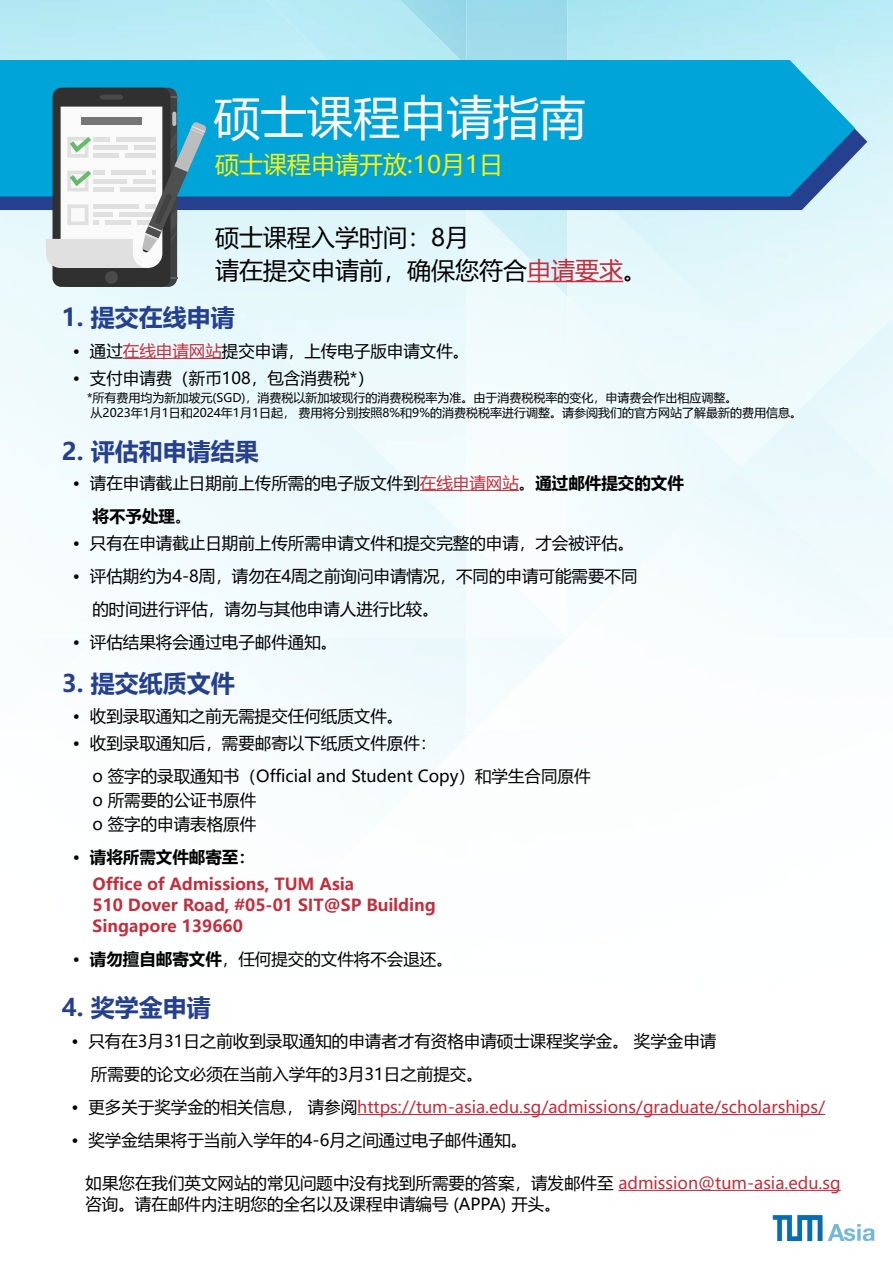
<style>
.page{position:relative;width:893px;height:1263px;background:#fff}
.page>*{position:absolute;margin:0;border:0;box-sizing:border-box;transform-origin:0 0}
.t1{font:46.5px "Microsoft Ya Hei UI";color:#fff}
.t2{font:700 24px "Microsoft Ya Hei UI";color:#25408f}
.t3{font:24px/33px "Microsoft Ya Hei UI";color:#000}
.t4{font:24px "Microsoft Ya Hei UI";color:#fff200}
.t5{font:16.5px/33px "Microsoft Ya Hei UI";color:#000}
.t6{font:700 16.5px/27px "Microsoft Ya Hei UI";color:#c42e3c}
.t7{font:16.5px "Microsoft Ya Hei UI";color:#c42e3c}
.t8{font:12px/15px "Microsoft Ya Hei UI";color:#000}
.s1{color:#c42e3c}
.s2{font-weight:700}
.s3{font-weight:400;color:#000}
.s4{color:#000}
</style>
<div class="page">
<div style="left:740px;top:454px;width:153px;height:182px;background:#effafc"></div>
<div style="left:807px;top:307px;width:51px;height:42px;background:#ebfafb"></div>
<div style="left:858px;top:307px;width:35px;height:189px;background:#eaf9fc"></div>
<div style="left:807px;top:349px;width:54px;height:105px;background:#e8f8fb"></div>
<div style="left:466px;top:0;width:101px;height:60px;background:#9fdbeb"></div>
<img style="left:675px;top:0;width:57px;height:296px">
<img style="left:621px;top:0;width:56px;height:274px">
<img style="left:567px;top:0;width:56px;height:220px">
<div style="left:96px;top:638px;width:370px;height:146px;background:#f5fcfd"></div>
<svg style="left:466px;top:731px;width:6px;height:6px"></svg>
<img style="left:0;top:0;width:466px;height:538px">
<div style="left:567px;top:296px;width:173px;height:340px;background:#eefafc"></div>
<div style="left:568px;top:477px;width:162px;height:159px;background:#f4fcfd"></div>
<svg style="left:0;top:74px;width:867px;height:136px;background:#4762a3"></svg>
<div style="left:0;top:60px;width:855px;height:137px;background:#00a4d8"></div>
<svg style="left:170px;top:96px;width:7px;height:2px"></svg>
<div style="left:53px;top:88px;width:117px;height:199px;background:#303030;border-radius:9px"></div>
<div style="left:100px;top:95px;width:23px;height:5px;background:#4a4a4a;border-radius:2px"></div>
<div style="left:105px;top:271px;width:13px;height:13px;background:#4a4a4a;border-radius:50%"></div>
<svg style="left:46px;top:107px;width:161px;height:161px;background:#b3c6cc"></svg>
<svg style="left:828px;top:1224px;width:47px;height:17px"></svg>
<svg style="left:773px;top:1215px;width:49px;height:26px"></svg>
<hr style="left:527px;top:281px;width:96px;height:1px;background:#c42e3c">
<hr style="left:123px;top:358px;width:99px;height:1px;background:#c42e3c">
<hr style="left:420px;top:490px;width:99px;height:1px;background:#c42e3c">
<hr style="left:357px;top:1114px;width:468px;height:1px;background:#c42e3c">
<hr style="left:618px;top:1190px;width:223px;height:1px;background:#c42e3c">
<h1 class="t1" style="left:214px;top:86px;width:374px">硕士课程申请指南</h1>
<h2 class="t4" style="left:215px;top:148px;width:289px">硕士课程申请开放:10月1日</h2>
<h2 class="t3" style="left:215px;top:220px;width:433px">硕士课程入学时间：8月<br>请在提交申请前，确保您符合<span class="s1">申请要求</span>。</h2>
<h2 class="t2" style="left:62px;top:301px;width:174px">1. 提交在线申请</h2>
<p class="t5" style="left:73px;top:334px;width:398px">• 通过<span class="s1">在线申请网站</span>提交申请，上传电子版申请文件。</p>
<p class="t5" style="left:73px;top:361px;width:303px">• 支付申请费（新币108，包含消费税*）</p>
<p class="t8" style="left:87px;top:390px;width:716px">*所有费用均为新加坡元(SGD)，消费税以新加坡现行的消费税税率为准。由于消费税税率的变化，申请费会作出相应调整。<br>从2023年1月1日和2024年1月1日起， 费用将分别按照8%和9%的消费税税率进行调整。请参阅我们的官方网站了解最新的费用信息。</p>
<h2 class="t2" style="left:62px;top:434px;width:198px">2. 评估和申请结果</h2>
<p class="t5" style="left:93px;top:466px;width:593px;text-indent:-20px">• 请在申请截止日期前上传所需的电子版文件到<span class="s1">在线申请网站</span>。<span class="s2">通过邮件提交的文件将不予处理</span>。</p>
<p class="t5" style="left:73px;top:526px;width:563px">• 只有在申请截止日期前上传所需申请文件和提交完整的申请，才会被评估。</p>
<p class="t5" style="left:92px;top:559px;width:547px;text-indent:-20px">• 评估期约为4-8周，请勿在4周之前询问申请情况，不同的申请可能需要不同的时间进行评估，请勿与其他申请人进行比较。</p>
<p class="t5" style="left:73px;top:625px;width:266px">• 评估结果将会通过电子邮件通知。</p>
<h2 class="t2" style="left:62px;top:667px;width:174px">3. 提交纸质文件</h2>
<p class="t5" style="left:73px;top:698px;width:332px">• 收到录取通知之前无需提交任何纸质文件。</p>
<p class="t5" style="left:92px;top:725px;width:500px;text-indent:-20px">• 收到录取通知后，需要邮寄以下纸质文件原件：<br>o 签字的录取通知书（Official and Student Copy）和学生合同原件</p>
<p class="t5" style="left:92px;top:787px;width:165px;line-height:24px">o 所需要的公证书原件o 签字的申请表格原件</p>
<p class="t6" style="left:92px;top:842px;width:263px;text-indent:-20px"><span class="s3">•</span> <span class="s4">请将所需文件邮寄至：<br></span>Office of Admissions, TUM Asia</p>
<p class="t6" style="left:93px;top:893px;width:345px;line-height:21px">510 Dover Road, #05-01 SIT@SP Building<br>Singapore 139660</p>
<p class="t5" style="left:73px;top:941px;width:382px">• <span class="s2">请勿擅自邮寄文件</span>，任何提交的文件将不会退还。</p>
<h2 class="t2" style="left:62px;top:991px;width:150px">4. 奖学金申请</h2>
<p class="t5" style="left:91px;top:1024px;width:627px;text-indent:-20px">• 只有在3月31日之前收到录取通知的申请者才有资格申请硕士课程奖学金。 奖学金申请所需要的论文必须在当前入学年的3月31日之前提交。</p>
<p class="t7" style="left:71px;top:1096px;width:755px"><span class="s4">• 更多关于奖学金的相关信息， 请参阅</span>https://tum-asia.edu.sg/admissions/graduate/scholarships/</p>
<p class="t5" style="left:71px;top:1123px;width:457px">• 奖学金结果将于当前入学年的4-6月之间通过电子邮件通知。</p>
<p class="t5" style="left:85px;top:1172px;width:757px;line-height:21px">如果您在我们英文网站的常见问题中没有找到所需要的答案，请发邮件至 <span class="s1">admission@tum-asia.edu.sg</span>咨询。请在邮件内注明您的全名以及课程申请编号 (APPA) 开头。</p>
</div>
